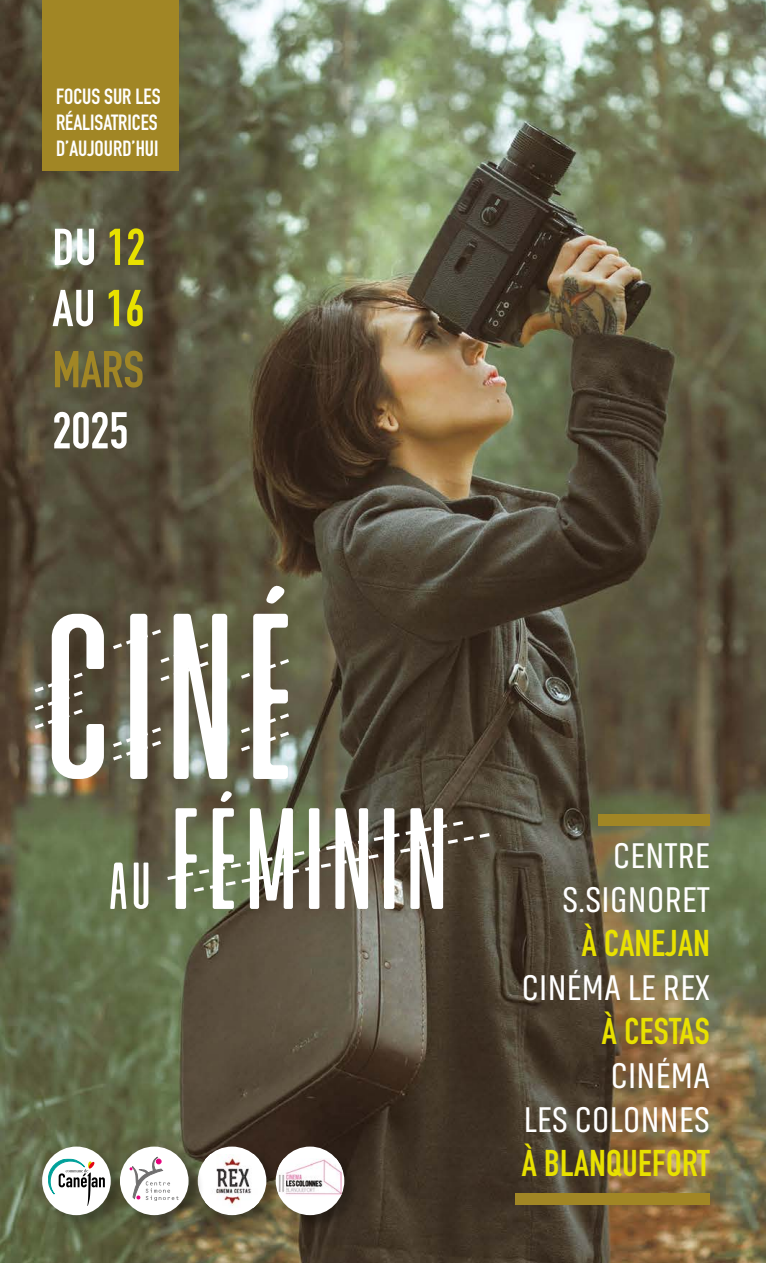
<style>
.page{position:relative;width:766px;height:1263px;background:#fff}
.page>*{position:absolute;margin:0;border:0;box-sizing:border-box;transform-origin:0 0}
.t1{font:235.95px "Alvaro Condensed";color:#fff}
.t2{font:143.85px "Alvaro Condensed";letter-spacing:.01em;color:#fff}
.t3{font:700 51px/61.2px "DIN Condensed";color:#fff;text-align:justify}
.t4{font:36.75px/44.1px "Akhand";letter-spacing:.01em;color:#fff;text-align:right}
.t5{font:700 36.75px "DIN Condensed";letter-spacing:.01em;color:#e8e100}
.t6{font:700 21.75px/26px "DIN Condensed";color:#fff}
.s1{color:#e8e100}
.s2{color:#a18625}
.s3{font-size:66.3px}
</style>
<div class="page">
<img style="left:0;top:0;width:765px;height:1263px">
<div style="left:42px;top:0;width:136px;height:171px;background:#a18625"></div>
<div style="left:197px;top:1146px;width:85px;height:85px;background:#000;opacity:.3"></div>
<div style="left:198px;top:1146px;width:68px;height:69px;background:#fff;border-radius:50%"></div>
<img style="left:205px;top:1154px;width:54px;height:54px">
<div style="left:41px;top:1146px;width:85px;height:85px;background:#000;opacity:.3"></div>
<div style="left:42px;top:1146px;width:69px;height:69px;background:#fff;border-radius:50%"></div>
<svg style="left:48px;top:1159px;width:57px;height:47px"></svg>
<div style="left:119px;top:1146px;width:85px;height:85px;background:#000;opacity:.3"></div>
<div style="left:120px;top:1146px;width:68px;height:69px;background:#fff;border-radius:50%"></div>
<svg style="left:130px;top:1157px;width:48px;height:44px"></svg>
<div style="left:275px;top:1146px;width:85px;height:85px;background:#000;opacity:.3"></div>
<div style="left:275px;top:1146px;width:69px;height:69px;background:#fff;border-radius:50%"></div>
<img style="left:278px;top:1158px;width:63px;height:38px">
<div style="left:514px;top:1194px;width:195px;height:11px;background:#a18625"></div>
<div style="left:598px;top:814px;width:111px;height:11px;background:#a18625"></div>
<svg style="left:237px;top:656px;width:55px;height:25px"></svg>
<svg style="left:109px;top:725px;width:55px;height:38px;background:#767765"></svg>
<svg style="left:109px;top:627px;width:103px;height:57px;background:#645d49"></svg>
<svg style="left:237px;top:711px;width:55px;height:43px;background:#726d5b"></svg>
<svg style="left:31px;top:670px;width:55px;height:61px;background:#655e4e"></svg>
<svg style="left:164px;top:819px;width:329px;height:75px;background:#63624b"></svg>
<p class="t6" style="left:56px;top:84px;width:106px">FOCUS SUR LES<br>RÉALISATRICES<br>D’AUJOURD’HUI</p>
<h3 class="t3" style="left:52px;top:216px;width:94px">DU <span class="s1">12<br></span>AU <span class="s1">16<br></span><span class="s2">MARS</span></h3>
<h3 class="t3" style="left:52px;top:400px;width:77px">2025</h3>
<h1 class="t1" style="left:40px;top:624px;width:261px">CINÉ</h1>
<h2 class="t2" style="left:107px;top:814px;width:345px"><span class="s3">AU</span> FÉMININ</h2>
<p class="t4" style="left:562px;top:833px;width:149px">CENTRE<br>S.SIGNORET</p>
<p class="t5" style="left:581px;top:918px;width:129px">À CANEJAN</p>
<p class="t4" style="left:521px;top:966px;width:189px">CINÉMA LE REX</p>
<p class="t5" style="left:601px;top:1006px;width:109px">À CESTAS</p>
<p class="t4" style="left:524px;top:1054px;width:187px">CINÉMA<br>LES COLONNES</p>
<p class="t5" style="left:521px;top:1139px;width:189px">À BLANQUEFORT</p>
</div>
